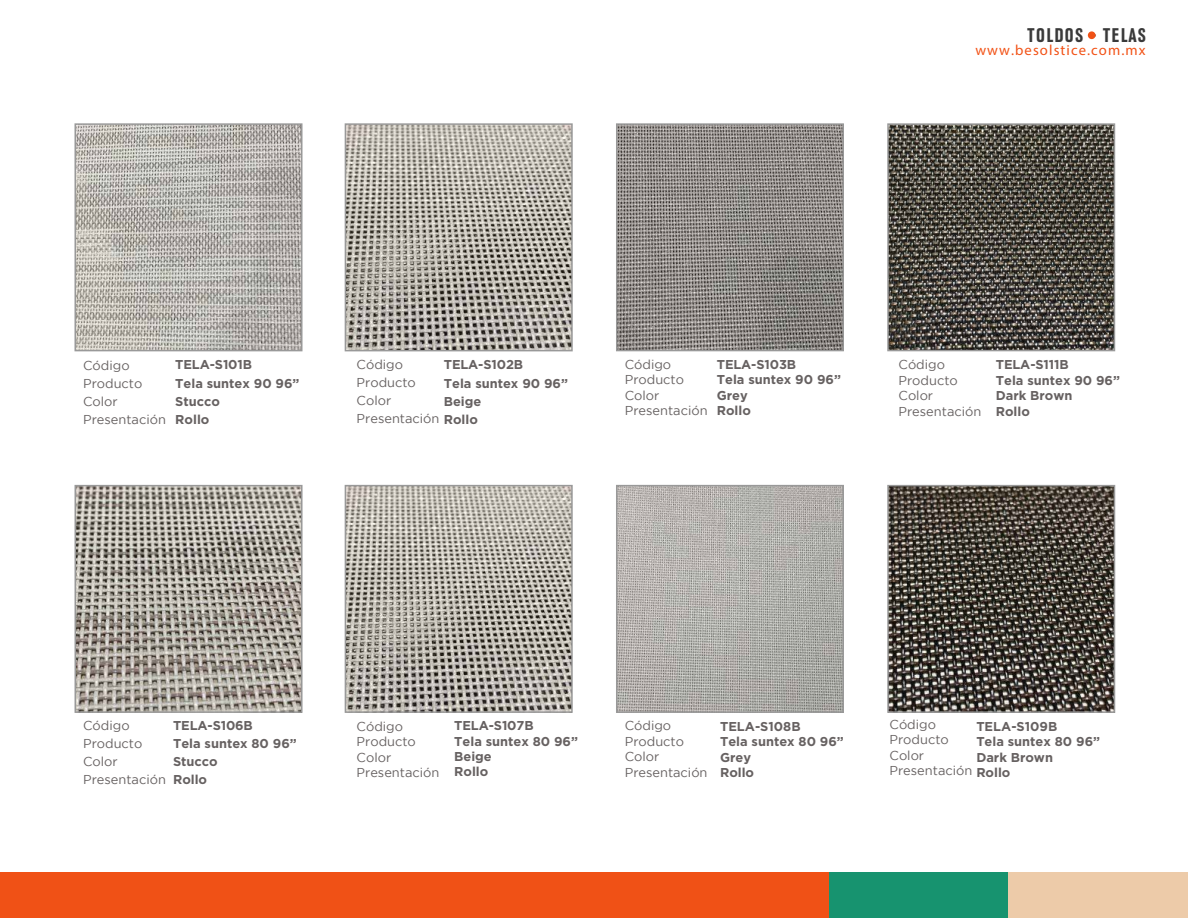
<style>
.page{position:relative;width:1188px;height:918px;background:#fff}
.page>*{position:absolute;margin:0;border:0;box-sizing:border-box;transform-origin:0 0}
.t1{font:700 condensed 20.7px "URW Grotesk TOT";letter-spacing:.07em;color:#3a3a3a}
.t2{font:14.7px "Myriad Pro";letter-spacing:.075em;color:#f25216}
.t3{font:700 12.9px/15.5px "Gotham";color:#666161}
.t4{font:12.9px/15.5px "Gotham";color:#666161}
.s1{font-weight:700}
</style>
<div class="page">
<img style="left:890px;top:488px;width:222px;height:222px">
<img style="left:619px;top:488px;width:222px;height:222px">
<img style="left:348px;top:488px;width:222px;height:222px">
<img style="left:78px;top:488px;width:222px;height:222px">
<img style="left:890px;top:126px;width:222px;height:222px">
<img style="left:619px;top:126px;width:222px;height:222px">
<img style="left:348px;top:126px;width:222px;height:222px">
<img style="left:77px;top:126px;width:223px;height:222px">
<div style="left:74px;top:123px;width:229px;height:228px;border:2px solid #999"></div>
<div style="left:345px;top:123px;width:228px;height:228px;border:2px solid #999"></div>
<div style="left:616px;top:123px;width:228px;height:228px;border:2px solid #999"></div>
<div style="left:887px;top:123px;width:228px;height:228px;border:2px solid #999"></div>
<div style="left:887px;top:485px;width:228px;height:228px;border:2px solid #999"></div>
<div style="left:616px;top:485px;width:228px;height:228px;border:2px solid #999"></div>
<div style="left:345px;top:485px;width:228px;height:228px;border:2px solid #999"></div>
<div style="left:75px;top:485px;width:228px;height:228px;border:2px solid #999"></div>
<div style="left:0;top:873px;width:829px;height:45px;background:#f05116"></div>
<div style="left:829px;top:873px;width:179px;height:45px;background:#17936f"></div>
<div style="left:1008px;top:873px;width:180px;height:45px;background:#edcba9"></div>
<div style="left:1088px;top:31px;width:8px;height:8px;background:#f05116;border-radius:50%"></div>
<h1 class="t1" style="left:1028px;top:24px;width:120px">TOLDOS - TELAS</h1>
<p class="t2" style="left:975px;top:41px;width:172px">www.besolstice.com.mx</p>
<p class="t4" style="left:83px;top:357px;width:84px;line-height:18px">Código<br>Producto<br>Color<br>Presentación</p>
<p class="t4" style="left:625px;top:356px;width:84px">Código<br>Producto<br>Color<br>Presentación</p>
<p class="t4" style="left:899px;top:357px;width:84px">Código<br>Producto<br>Color<br>Presentación</p>
<p class="t3" style="left:175px;top:356px;width:126px;line-height:18px">TELA-S101B<br>Tela suntex 90 96”<br>Stucco<br>Rollo</p>
<p class="t3" style="left:444px;top:356px;width:126px;line-height:18px">TELA-S102B<br>Tela suntex 90 96”<br>Beige</p>
<p class="t3" style="left:717px;top:356px;width:126px">TELA-S103B<br>Tela suntex 90 96”<br>Grey<br>Rollo</p>
<p class="t4" style="left:357px;top:356px;width:123px;line-height:18px">Código<br>Producto<br>Color<br>Presentación <span class="s1">Rollo</span></p>
<p class="t3" style="left:996px;top:357px;width:126px">TELA-S111B<br>Tela suntex 90 96”<br>Dark Brown<br>Rollo</p>
<p class="t4" style="left:83px;top:717px;width:84px;line-height:18px">Código<br>Producto<br>Color<br>Presentación</p>
<p class="t4" style="left:625px;top:718px;width:84px">Código<br>Producto<br>Color<br>Presentación</p>
<p class="t4" style="left:890px;top:716px;width:84px">Código<br>Producto<br>Color<br>Presentación</p>
<p class="t3" style="left:173px;top:717px;width:125px;line-height:18px">TELA-S106B<br>Tela suntex 80 96”<br>Stucco<br>Rollo</p>
<p class="t3" style="left:454px;top:718px;width:125px">TELA-S107B<br>Tela suntex 80 96”<br>Beige<br>Rollo</p>
<p class="t3" style="left:720px;top:718px;width:125px">TELA-S108B<br>Tela suntex 80 96”<br>Grey<br>Rollo</p>
<p class="t4" style="left:357px;top:718px;width:84px">Código<br>Producto<br>Color<br>Presentación</p>
<p class="t3" style="left:976px;top:718px;width:125px">TELA-S109B<br>Tela suntex 80 96”<br>Dark Brown<br>Rollo</p>
</div>
